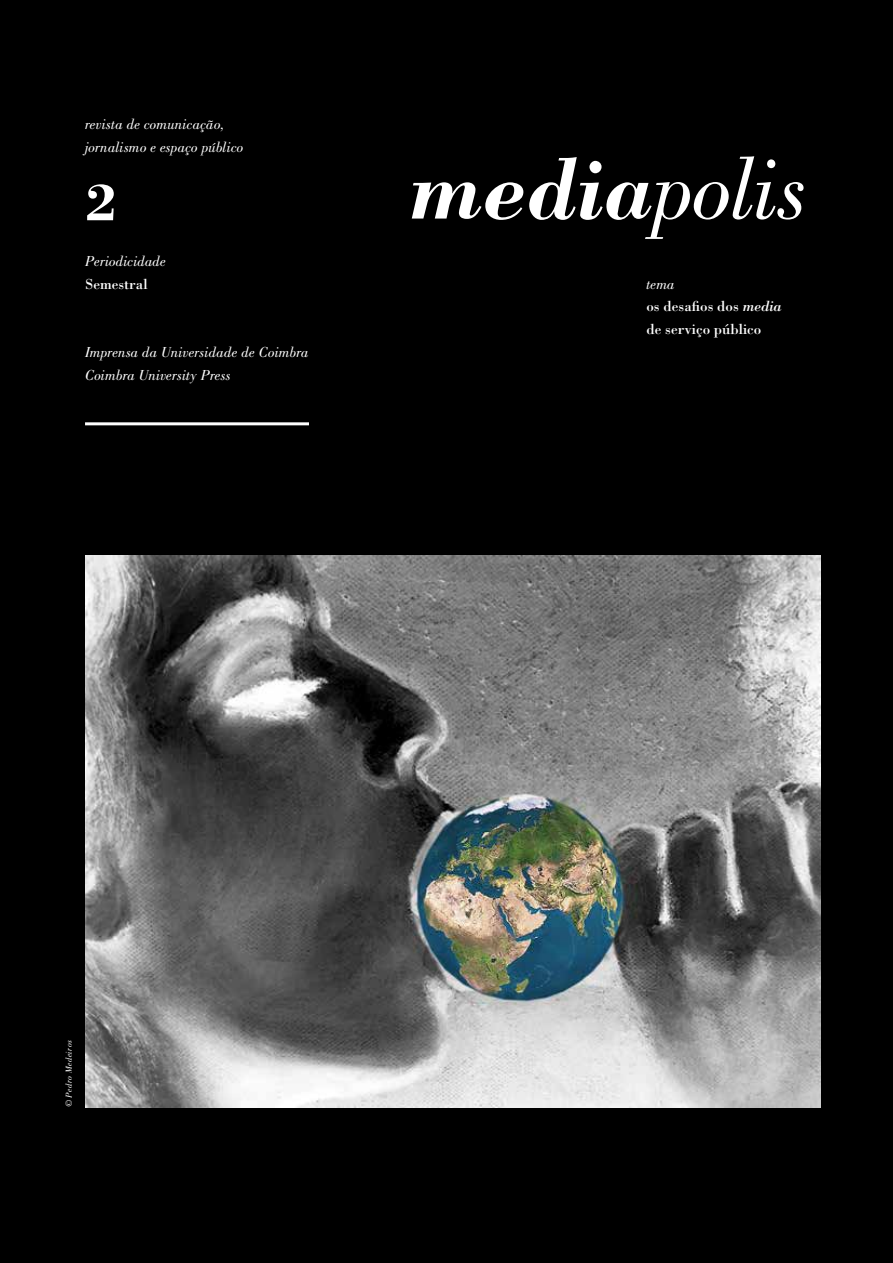
<style>
.page{position:relative;width:893px;height:1263px;background:#000}
.page>*{position:absolute;margin:0;border:0;box-sizing:border-box;transform-origin:0 0}
.t1{font:italic 700 90px "Bodoni Std";letter-spacing:.01em;color:#fff}
.t2{font:700 54px "Bodoni Std";color:#fff}
.t3{font:italic 15px/22.8px "Bodoni Std";color:#fff}
.t4{font:15px/22.8px "Bodoni Std";color:#fff}
.t5{font:italic 9px "Bodoni Std";letter-spacing:.035em;color:#fff}
.s1{font-weight:400}
.s2{font-style:italic}
</style>
<div class="page">
<hr style="left:85px;top:422px;width:224px;height:3px;background:#fff">
<img style="left:85px;top:556px;width:736px;height:552px">
<p class="t3" style="left:85px;top:113px;width:160px">revista de comunicação, jornalismo e espaço público</p>
<h2 class="t2" style="left:85px;top:169px;width:34px">2</h2>
<p class="t3" style="left:85px;top:250px;width:82px">Periodicidade</p>
<p class="t4" style="left:85px;top:272px;width:64px">Semestral</p>
<p class="t3" style="left:85px;top:341px;width:225px">Imprensa da Universidade de Coimbra<br>Coimbra University Press</p>
<h1 class="t1" style="left:410px;top:133px;width:399px">media<span class="s1">polis</span></h1>
<p class="t4" style="left:646px;top:272px;width:137px"><span class="s2">tema<br></span>os desafios dos <span class="s2">media </span>de serviço público</p>
<p class="t5" style="left:64px;top:1107px;width:69px;rotate:-90deg">© Pedro Medeiros</p>
</div>
